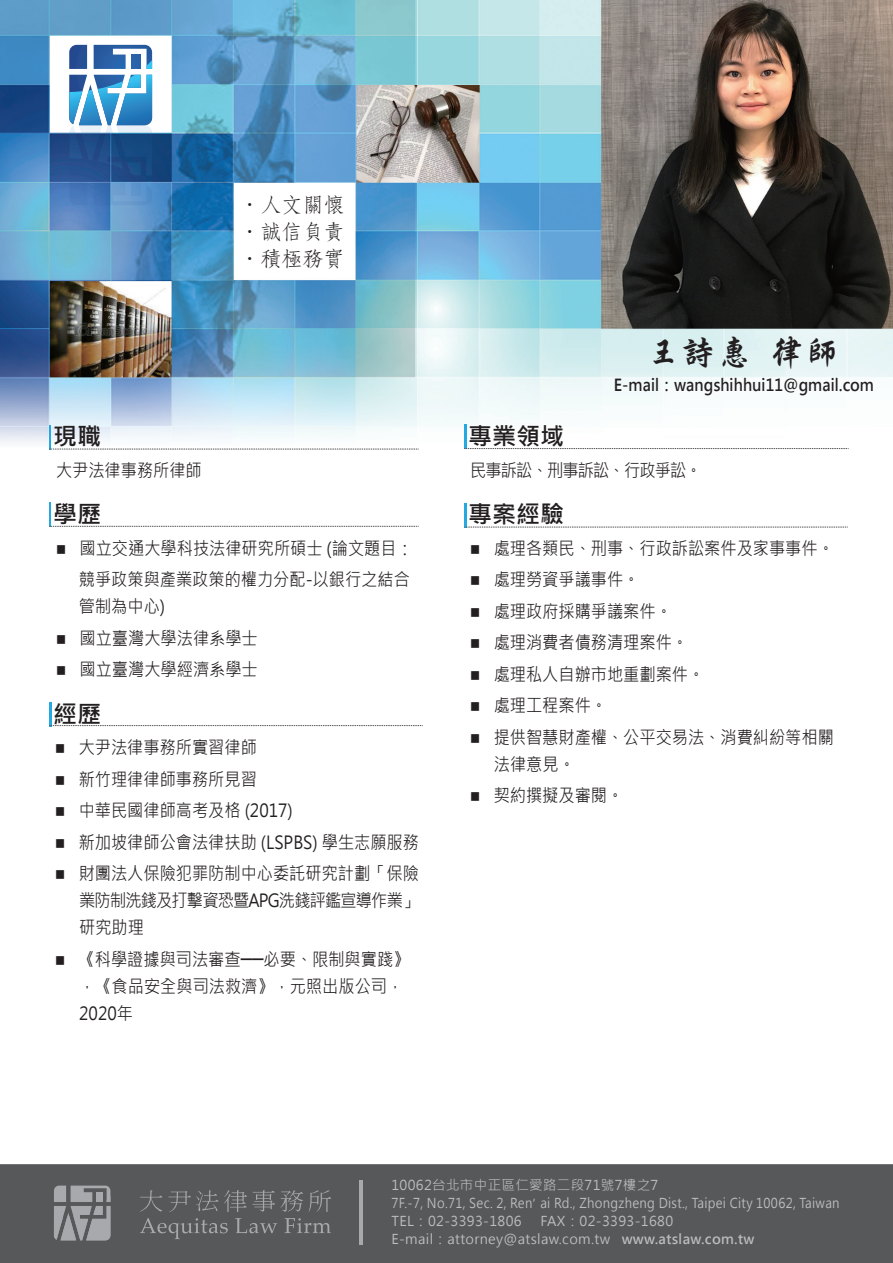
<style>
.page{position:relative;width:893px;height:1263px;background:#fff}
.page>*{position:absolute;margin:0;border:0;box-sizing:border-box;transform-origin:0 0}
.t1{font:35.4px "DF Xing Kai W5 HK BF";color:#231f20}
.t2{font:700 24px "Microsoft Jheng Hei";color:#231f20}
.t3{font:21px/27px "DF Fang Song Md HK BF";color:#231f20;text-align:justify}
.t4{font:18px/27px "Microsoft Jheng Hei";color:#231f20;scale:.9 1}
.t5{font:18px "Microsoft Jheng Hei";letter-spacing:-.05em;color:#231f20;scale:.9 1}
.t6{font:700 16.5px "Microsoft Jheng Hei";color:#231f20;scale:.9 1}
.t7{font:13.5px/18px "Microsoft Jheng Hei";letter-spacing:.025em;color:#bcbdc0}
.s1{font-family:"Myriad Pro"}
.s2{font-weight:700}
</style>
<div class="page">
<img style="left:0;top:0;width:893px;height:1263px">
<svg style="left:69px;top:181px;width:18px;height:24px"></svg>
<svg style="left:94px;top:181px;width:58px;height:24px"></svg>
<svg style="left:69px;top:45px;width:18px;height:24px"></svg>
<svg style="left:94px;top:45px;width:58px;height:24px"></svg>
<svg style="left:69px;top:75px;width:83px;height:100px;background:#4f86b5"></svg>
<hr style="left:49px;top:425px;width:2px;height:24px;background:#24aae1">
<svg style="left:54px;top:1185px;width:56px;height:55px;background:#8d8e92"></svg>
<hr style="left:359px;top:1180px;width:4px;height:65px;background:#a8a9ad">
<svg style="left:49px;top:449px;width:370px;height:1px"></svg>
<hr style="left:464px;top:425px;width:2px;height:24px;background:#24aae1">
<svg style="left:464px;top:448px;width:385px;height:1px"></svg>
<hr style="left:464px;top:503px;width:2px;height:24px;background:#24aae1">
<svg style="left:464px;top:527px;width:384px;height:1px"></svg>
<hr style="left:49px;top:702px;width:2px;height:24px;background:#24aae1">
<svg style="left:49px;top:725px;width:374px;height:1px"></svg>
<hr style="left:49px;top:503px;width:2px;height:24px;background:#24aae1">
<svg style="left:49px;top:526px;width:370px;height:1px"></svg>
<svg style="left:140px;top:1218px;width:88px;height:21px;background:#656668"></svg>
<svg style="left:235px;top:1218px;width:42px;height:15px"></svg>
<svg style="left:285px;top:1218px;width:46px;height:15px"></svg>
<svg style="left:140px;top:1190px;width:78px;height:22px;background:#616264"></svg>
<svg style="left:224px;top:1190px;width:79px;height:22px;background:#68696b"></svg>
<svg style="left:309px;top:1190px;width:22px;height:22px"></svg>
<p class="t3" style="left:239px;top:191px;width:106px">．人文關懷．誠信負責．積極務實</p>
<h2 class="t2" style="left:53px;top:421px;width:49px">現職</h2>
<p class="t4" style="left:56px;top:456px;width:164px">大尹法律事務所律師</p>
<h2 class="t2" style="left:53px;top:499px;width:49px">學歷</h2>
<p class="t4" style="left:56px;top:532px;width:398px;line-height:31.5px;text-align:right">■ 國立交通大學科技法律研究所碩士 (論文題目：競爭政策與產業政策的權力分配-以銀行之結合</p>
<p class="t4" style="left:79px;top:593px;width:97px">管制為中心)</p>
<p class="t4" style="left:56px;top:624px;width:226px">■ 國立臺灣大學法律系學士</p>
<p class="t4" style="left:56px;top:656px;width:226px">■ 國立臺灣大學經濟系學士</p>
<h2 class="t2" style="left:53px;top:699px;width:49px">經歷</h2>
<p class="t4" style="left:55px;top:734px;width:226px">■ 大尹法律事務所實習律師</p>
<p class="t4" style="left:55px;top:765px;width:226px">■ 新竹理律律師事務所見習</p>
<p class="t4" style="left:55px;top:797px;width:266px">■ 中華民國律師高考及格 (2017)</p>
<p class="t4" style="left:55px;top:828px;width:406px">■ 新加坡律師公會法律扶助 (LSPBS) 學生志願服務</p>
<p class="t4" style="left:79px;top:860px;width:379px;text-align:justify;text-indent:-24px">■ 財團法人保險犯罪防制中心委託研究計劃「保險業防制洗錢及打擊資恐暨APG洗錢評鑑宣導作業」研究助理</p>
<p class="t4" style="left:79px;top:945px;width:368px;text-indent:-24px">■ 《科學證據與司法審查──必要、限制與實踐》，《食品安全與司法救濟》，元照出版公司，<br>2020年</p>
<h1 class="t1" style="left:646px;top:335px;width:196px">王詩惠 律師</h1>
<p class="t6" style="left:614px;top:375px;width:290px">E-mail：wangshihhui11@gmail.com</p>
<h2 class="t2" style="left:468px;top:421px;width:97px">專業領域</h2>
<p class="t5" style="left:470px;top:459px;width:259px">民事訴訟、刑事訴訟、行政爭訟。</p>
<h2 class="t2" style="left:468px;top:499px;width:97px">專案經驗</h2>
<p class="t4" style="left:470px;top:534px;width:406px">■ 處理各類民、刑事、行政訴訟案件及家事事件。</p>
<p class="t4" style="left:470px;top:566px;width:190px">■ 處理勞資爭議事件。</p>
<p class="t4" style="left:470px;top:597px;width:226px">■ 處理政府採購爭議案件。</p>
<p class="t4" style="left:470px;top:629px;width:244px">■ 處理消費者債務清理案件。</p>
<p class="t4" style="left:470px;top:660px;width:262px">■ 處理私人自辦市地重劃案件。</p>
<p class="t4" style="left:470px;top:692px;width:154px">■ 處理工程案件。</p>
<p class="t4" style="left:494px;top:723px;width:379px;text-indent:-24px">■ 提供智慧財產權、公平交易法、消費糾紛等相關法律意見。</p>
<p class="t4" style="left:470px;top:782px;width:172px">■ 契約撰擬及審閱。</p>
<p class="t7" style="left:391px;top:1176px;width:450px">10062台北市中正區仁愛路二段71號7樓之7<br>7F.-7, No.71, Sec. 2, Ren<span class="s1">’</span> ai Rd., Zhongzheng Dist., Taipei City 10062, Taiwan<br>TEL：02-3393-1806</p>
<p class="t7" style="left:391px;top:1212px;width:364px;text-indent:149px">FAX：02-3393-1680<br>E-mail：attorney@atslaw.com.tw <span class="s2">www.atslaw.com.tw</span></p>
</div>
